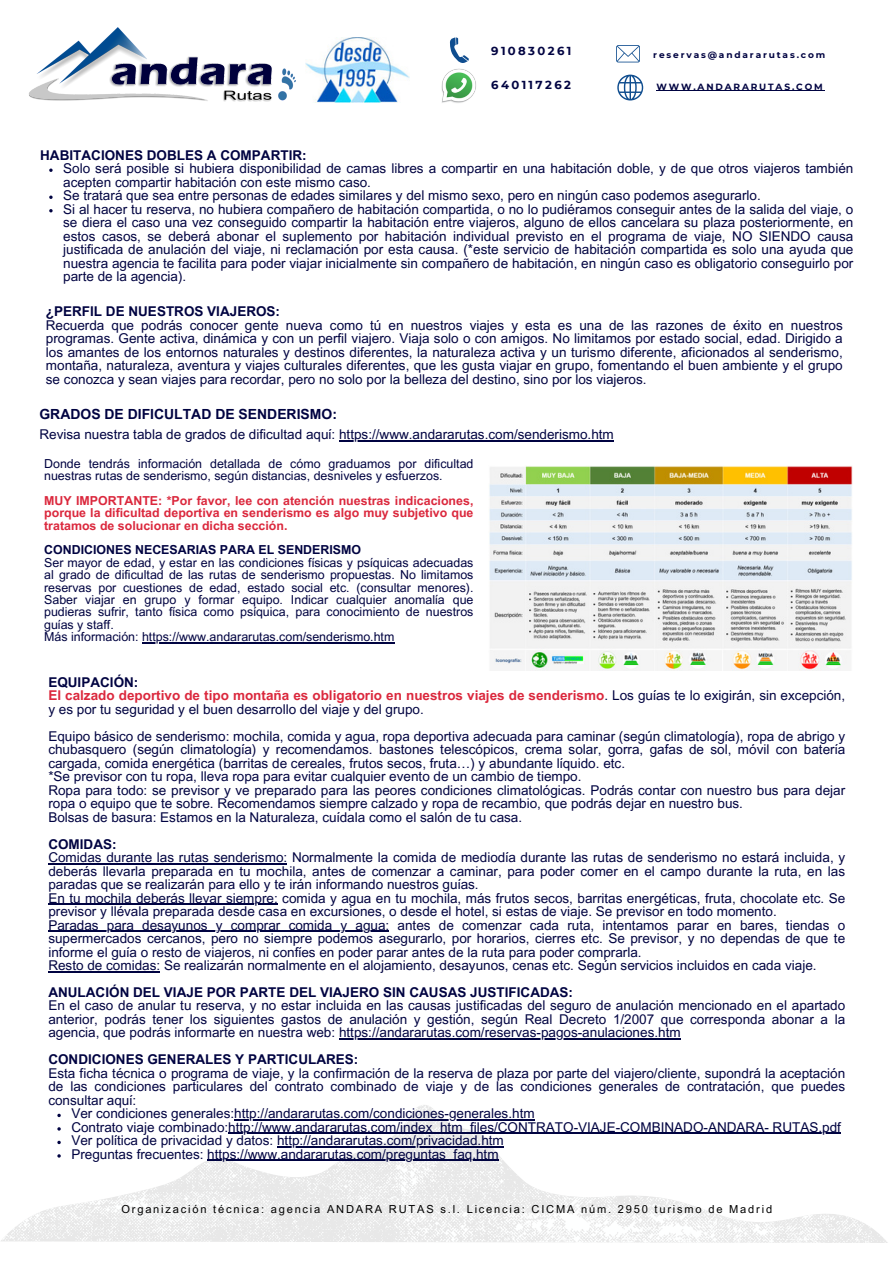
<style>
.page{position:relative;width:894px;height:1264px;background:#fff}
.page>*{position:absolute;margin:0;border:0;box-sizing:border-box;transform-origin:0 0}
.t1{font:700 13.95px "Arial MT Pro";color:#000341}
.t2{font:13.5px/13.5px "Arial MT Pro";color:#000341}
.t3{font:700 13.5px "Arial MT Pro";color:#000341}
.t4{font:12.45px/12.5px "Arial MT Pro";color:#000341}
.t5{font:700 12.45px/12.5px "Arial MT Pro";color:#db283d;text-align:justify}
.t6{font:700 11.55px "Montserrat";letter-spacing:.205em;color:#000341}
.t7{font:11.1px "Arial MT Pro";letter-spacing:.165em;color:#000}
.t8{font:700 9px "Montserrat";letter-spacing:.205em;color:#000341}
.s1{font-weight:700}
.s2{font-weight:700;color:#db283d}
</style>
<div class="page">
<svg style="left:2px;top:1105px;width:885px;height:137px"></svg>
<img style="left:489px;top:466px;width:362px;height:204px">
<hr style="left:142px;top:642px;width:252px;height:1px;background:#000341">
<hr style="left:339px;top:440px;width:274px;height:1px;background:#000341">
<img style="left:29px;top:27px;width:266px;height:75px">
<svg style="left:616px;top:45px;width:23px;height:17px"></svg>
<svg style="left:617px;top:75px;width:26px;height:25px"></svg>
<img style="left:441px;top:68px;width:35px;height:35px">
<svg style="left:449px;top:37px;width:20px;height:26px"></svg>
<img style="left:305px;top:37px;width:105px;height:66px">
<hr style="left:656px;top:90px;width:168px;height:1px;background:#000341">
<svg style="left:49px;top:168px;width:4px;height:4px"></svg>
<svg style="left:49px;top:195px;width:4px;height:4px"></svg>
<svg style="left:49px;top:209px;width:4px;height:3px"></svg>
<hr style="left:48px;top:863px;width:239px;height:1px;background:#000341">
<hr style="left:48px;top:903px;width:230px;height:2px;background:#000341">
<hr style="left:48px;top:930px;width:341px;height:2px;background:#000341">
<hr style="left:48px;top:971px;width:112px;height:1px;background:#000341">
<hr style="left:339px;top:1038px;width:341px;height:1px;background:#000341">
<svg style="left:57px;top:1113px;width:4px;height:4px"></svg>
<hr style="left:234px;top:1119px;width:300px;height:1px;background:#000341">
<svg style="left:57px;top:1127px;width:4px;height:3px"></svg>
<hr style="left:228px;top:1132px;width:612px;height:1px;background:#000341">
<svg style="left:57px;top:1140px;width:4px;height:4px"></svg>
<hr style="left:277px;top:1146px;width:226px;height:1px;background:#000341">
<svg style="left:57px;top:1154px;width:4px;height:3px"></svg>
<hr style="left:207px;top:1159px;width:291px;height:1px;background:#000341">
<p class="t6" style="left:491px;top:44px;width:82px">910830261</p>
<h3 class="t6" style="left:491px;top:77px;width:81px">640117262</h3>
<h3 class="t8" style="left:653px;top:49px;width:173px">reservas@andararutas.com</h3>
<p class="t8" style="left:656px;top:81px;width:168px">WWW.ANDARARUTAS.COM</p>
<p class="t3" style="left:40px;top:150px;width:268px">HABITACIONES DOBLES A COMPARTIR:</p>
<h3 class="t2" style="left:63px;top:163px;width:791px">Solo será posible si hubiera disponibilidad de camas libres a compartir en una habitación doble, y de que otros viajeros también acepten compartir habitación con este mismo caso.</h3>
<h2 class="t2" style="left:63px;top:190px;width:699px">Se tratará que sea entre personas de edades similares y del mismo sexo, pero en ningún caso podemos asegurarlo.</h2>
<h3 class="t2" style="left:63px;top:204px;width:791px;text-align:justify">Si al hacer tu reserva, no hubiera compañero de habitación compartida, o no lo pudiéramos conseguir antes de la salida del viaje, o se diera el caso una vez conseguido compartir la habitación entre viajeros, alguno de ellos cancelara su plaza posteriormente, en estos casos, se deberá abonar el suplemento por habitación individual previsto en el programa de viaje, NO SIENDO causa justificada de anulación del viaje, ni reclamación por esta causa. (*este servicio de habitación compartida es solo una ayuda que nuestra agencia te facilita para poder viajar inicialmente sin compañero de habitación, en ningún caso es obligatorio conseguirlo por parte de la agencia).</h3>
<p class="t3" style="left:46px;top:306px;width:236px">¿PERFIL DE NUESTROS VIAJEROS:</p>
<p class="t2" style="left:46px;top:320px;width:798px;text-align:justify">Recuerda que podrás conocer gente nueva como tú en nuestros viajes y esta es una de las razones de éxito en nuestros programas. Gente activa, dinámica y con un perfil viajero. Viaja solo o con amigos. No limitamos por estado social, edad. Dirigido a los amantes de los entornos naturales y destinos diferentes, la naturaleza activa y un turismo diferente, aficionados al senderismo, montaña, naturaleza, aventura y viajes culturales diferentes, que les gusta viajar en grupo, fomentando el buen ambiente y el grupo se conozca y sean viajes para recordar, pero no solo por la belleza del destino, sino por los viajeros.</p>
<p class="t1" style="left:39px;top:409px;width:299px">GRADOS DE DIFICULTAD DE SENDERISMO:</p>
<p class="t2" style="left:39px;top:429px;width:576px">Revisa nuestra tabla de grados de dificultad aquí: https://www.andararutas.com/senderismo.htm</p>
<h4 class="t4" style="left:44px;top:458px;width:430px">Donde tendrás información detallada de cómo graduamos por dificultad nuestras rutas de senderismo, según distancias, desniveles y esfuerzos.</h4>
<p class="t5" style="left:44px;top:495px;width:430px">MUY IMPORTANTE: *Por favor, lee con atención nuestras indicaciones, porque la dificultad deportiva en senderismo es algo muy subjetivo que tratamos de solucionar en dicha sección.</p>
<p class="t4" style="left:44px;top:545px;width:430px"><span class="s1">CONDICIONES NECESARIAS PARA EL SENDERISMO<br></span>Ser mayor de edad, y estar en las condiciones físicas y psíquicas adecuadas al grado de dificultad de las rutas de senderismo propuestas. No limitamos reservas por cuestiones de edad, estado social etc. (consultar menores).<br>Saber viajar en grupo y formar equipo. Indicar cualquier anomalía que pudieras sufrir, tanto física como psíquica, para conocimiento de nuestros guías y staff.<br>Más información: https://www.andararutas.com/senderismo.htm</p>
<p class="t2" style="left:48px;top:676px;width:798px"><span class="s1">EQUIPACIÓN:<br></span><span class="s2">El calzado deportivo de tipo montaña es obligatorio en nuestros viajes de senderismo</span>. Los guías te lo exigirán, sin excepción, y es por tu seguridad y el buen desarrollo del viaje y del grupo.</p>
<h3 class="t2" style="left:48px;top:730px;width:798px">Equipo básico de senderismo: mochila, comida y agua, ropa deportiva adecuada para caminar (según climatología), ropa de abrigo y chubasquero (según climatología) y recomendamos. bastones telescópicos, crema solar, gorra, gafas de sol, móvil con batería cargada, comida energética (barritas de cereales, frutos secos, fruta…) y abundante líquido. etc.<br>*Se previsor con tu ropa, lleva ropa para evitar cualquier evento de un cambio de tiempo.<br>Ropa para todo: se previsor y ve preparado para las peores condiciones climatológicas. Podrás contar con nuestro bus para dejar ropa o equipo que te sobre. Recomendamos siempre calzado y ropa de recambio, que podrás dejar en nuestro bus.<br>Bolsas de basura: Estamos en la Naturaleza, cuídala como el salón de tu casa.</h3>
<h3 class="t2" style="left:48px;top:838px;width:798px"><span class="s1">COMIDAS:<br></span>Comidas durante las rutas senderismo: Normalmente la comida de mediodía durante las rutas de senderismo no estará incluida, y deberás llevarla preparada en tu mochila, antes de comenzar a caminar, para poder comer en el campo durante la ruta, en las paradas que se realizarán para ello y te irán informando nuestros guías.</h3>
<h3 class="t2" style="left:48px;top:892px;width:798px">En tu mochila deberás llevar siempre: comida y agua en tu mochila, más frutos secos, barritas energéticas, fruta, chocolate etc. Se previsor y llévala preparada desde casa en excursiones, o desde el hotel, si estas de viaje. Se previsor en todo momento.</h3>
<h3 class="t2" style="left:48px;top:919px;width:798px">Paradas para desayunos y comprar comida y agua: antes de comenzar cada ruta, intentamos parar en bares, tiendas o supermercados cercanos, pero no siempre podemos asegurarlo, por horarios, cierres etc. Se previsor, y no dependas de que te informe el guía o resto de viajeros, ni confíes en poder parar antes de la ruta para poder comprarla.<br>Resto de comidas: Se realizarán normalmente en el alojamiento, desayunos, cenas etc. Según servicios incluidos en cada viaje.</h3>
<h3 class="t2" style="left:48px;top:986px;width:798px"><span class="s1">ANULACIÓN DEL VIAJE POR PARTE DEL VIAJERO SIN CAUSAS JUSTIFICADAS:<br></span>En el caso de anular tu reserva, y no estar incluida en las causas justificadas del seguro de anulación mencionado en el apartado anterior, podrás tener los siguientes gastos de anulación y gestión, según Real Decreto 1/2007 que corresponda abonar a la agencia, que podrás informarte en nuestra web: https://andararutas.com/reservas-pagos-anulaciones.htm</h3>
<p class="t2" style="left:48px;top:1054px;width:798px"><span class="s1">CONDICIONES GENERALES Y PARTICULARES:<br></span>Esta ficha técnica o programa de viaje, y la confirmación de la reserva de plaza por parte del viajero/cliente, supondrá la aceptación de las condiciones particulares del contrato combinado de viaje y de las condiciones generales de contratación, que puedes consultar aquí:</p>
<p class="t2" style="left:71px;top:1108px;width:464px">Ver condiciones generales:http://andararutas.com/condiciones-generales.htm</p>
<p class="t2" style="left:71px;top:1121px;width:770px">Contrato viaje combinado:http://www.andararutas.com/index_htm_files/CONTRATO-VIAJE-COMBINADO-ANDARA- RUTAS.pdf</p>
<p class="t2" style="left:71px;top:1135px;width:434px">Ver política de privacidad y datos: http://andararutas.com/privacidad.htm</p>
<p class="t2" style="left:71px;top:1148px;width:428px">Preguntas frecuentes: https://www.andararutas.com/preguntas_faq.htm</p>
<p class="t7" style="left:121px;top:1204px;width:652px">Organización técnica: agencia ANDARA RUTAS s.l. Licencia: CICMA núm. 2950 turismo de Madrid</p>
</div>
